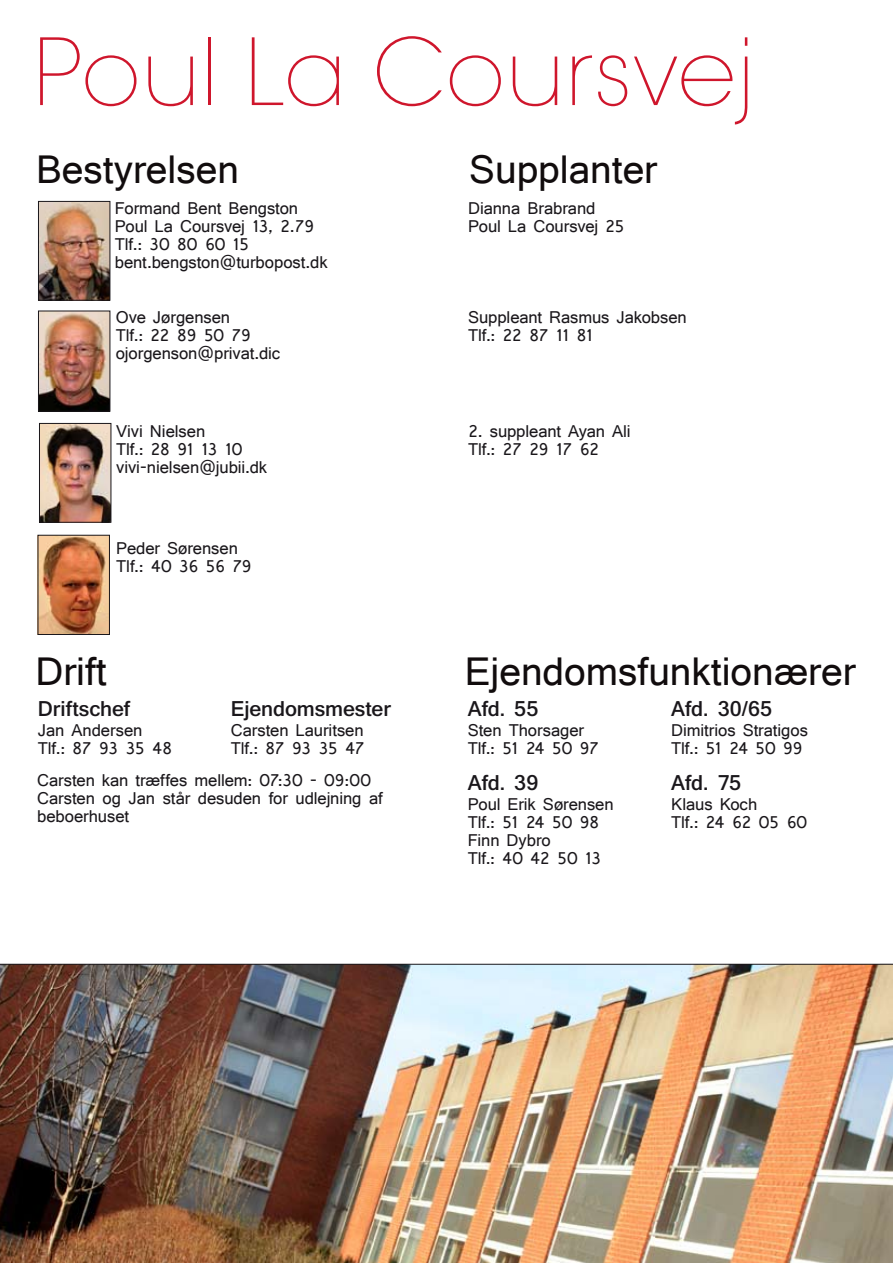
<style>
.page{position:relative;width:893px;height:1263px;background:#fff}
.page>*{position:absolute;margin:0;border:0;box-sizing:border-box;transform-origin:0 0}
.t1{font:200 91.5px "Avant Garde";letter-spacing:.01em;color:#cf162c}
.t2{font:42px "Shruti";color:#110c0d}
.t3{font:700 22.5px "Shruti";letter-spacing:-.005em;color:#1a171b}
.t4{font:18px/18px "Shruti";letter-spacing:-.005em;color:#1a171b}
</style>
<div class="page">
<img style="left:40px;top:203px;width:68px;height:95px">
<div style="left:38px;top:201px;width:72px;height:99px;border:1px solid #1a171b"></div>
<img style="left:0;top:964px;width:893px;height:299px">
<img style="left:40px;top:537px;width:68px;height:96px">
<div style="left:38px;top:535px;width:72px;height:100px;border:1px solid #1a171b"></div>
<img style="left:40px;top:313px;width:68px;height:96px">
<div style="left:38px;top:311px;width:72px;height:100px;border:1px solid #1a171b"></div>
<img style="left:41px;top:425px;width:68px;height:95px">
<div style="left:39px;top:423px;width:72px;height:99px;border:1px solid #1a171b"></div>
<h1 class="t1" style="left:34px;top:18px;width:724px">Poul La Coursvej</h1>
<h2 class="t2" style="left:36px;top:144px;width:204px">Bestyrelsen</h2>
<p class="t4" style="left:115px;top:198px;width:214px">Formand Bent Bengston<br>Poul La Coursvej 13, 2.79<br>Tlf.: 30 80 60 15 bent.bengston@turbopost.dk</p>
<h2 class="t2" style="left:469px;top:144px;width:189px">Supplanter</h2>
<p class="t4" style="left:468px;top:198px;width:158px">Dianna Brabrand<br>Poul La Coursvej 25</p>
<p class="t4" style="left:116px;top:308px;width:166px">Ove Jørgensen<br>Tlf.: 22 89 50 79 ojorgenson@privat.dic</p>
<p class="t4" style="left:116px;top:421px;width:153px">Vivi Nielsen<br>Tlf.: 28 91 13 10 vivi-nielsen@jubii.dk</p>
<p class="t4" style="left:116px;top:539px;width:137px">Peder Sørensen<br>Tlf.: 40 36 56 79</p>
<h2 class="t2" style="left:35px;top:645px;width:73px">Drift</h2>
<p class="t3" style="left:38px;top:695px;width:94px">Driftschef</p>
<p class="t4" style="left:38px;top:720px;width:136px">Jan Andersen<br>Tlf.: 87 93 35 48</p>
<p class="t3" style="left:231px;top:695px;width:162px">Ejendomsmester</p>
<p class="t4" style="left:231px;top:720px;width:136px">Carsten Lauritsen<br>Tlf.: 87 93 35 47</p>
<p class="t4" style="left:37px;top:771px;width:347px">Carsten kan træffes mellem: 07:30 - 09:00<br>Carsten og Jan står desuden for udlejning af beboerhuset</p>
<p class="t4" style="left:468px;top:308px;width:220px">Suppleant Rasmus Jakobsen<br>Tlf.: 22 87 11 81</p>
<p class="t4" style="left:468px;top:421px;width:164px">2. suppleant Ayan Ali<br>Tlf.: 27 29 17 62</p>
<h2 class="t2" style="left:465px;top:645px;width:392px">Ejendomsfunktionærer</h2>
<p class="t3" style="left:468px;top:695px;width:72px">Afd. 55</p>
<p class="t4" style="left:468px;top:720px;width:133px">Sten Thorsager<br>Tlf.: 51 24 50 97</p>
<p class="t3" style="left:468px;top:769px;width:72px">Afd. 39</p>
<p class="t4" style="left:468px;top:795px;width:147px">Poul Erik Sørensen<br>Tlf.: 51 24 50 98<br>Finn Dybro<br>Tlf.: 40 42 50 13</p>
<p class="t3" style="left:671px;top:695px;width:102px">Afd. 30/65</p>
<p class="t4" style="left:671px;top:720px;width:138px">Dimitrios Stratigos<br>Tlf.: 51 24 50 99</p>
<p class="t3" style="left:671px;top:769px;width:72px">Afd. 75</p>
<p class="t4" style="left:671px;top:795px;width:138px">Klaus Koch<br>Tlf.: 24 62 05 60</p>
</div>
